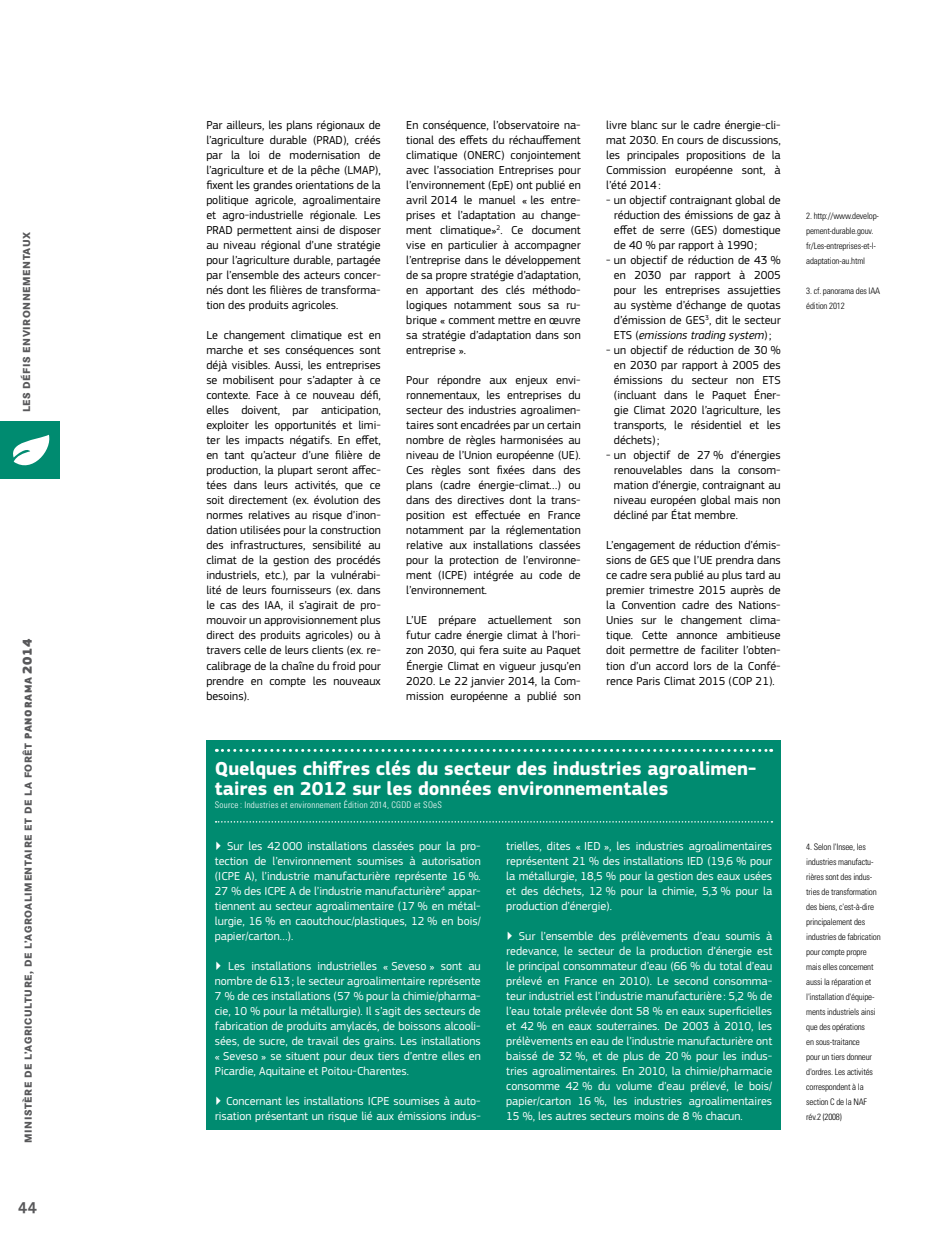
<style>
.page{position:relative;width:936px;height:1234px;background:#fff}
.page>*{position:absolute;margin:0;border:0;box-sizing:border-box;transform-origin:0 0}
.t1{font:700 19.5px/19.5px "PF Square Sans Pro";color:#fff}
.t2{font:700 16.5px "Corporate S";color:#58585a}
.t3{font:12px/15px "PF Square Sans Pro";color:#000;text-align:justify}
.t4{font:12px/15px "PF Square Sans Pro";color:#fff;text-align:justify}
.t5{font:800 10.5px "Corporate S";letter-spacing:.06em;color:#58585a}
.t6{font:300 condensed 9px/15px "Univers";letter-spacing:-.02em;color:#000}
.t7{font:300 condensed 9px "Univers";letter-spacing:.025em;color:#fff}
.s1{font-family:"PF Square Sans Pro";font-weight:900}
.s2{font-family:"PF Square Sans Pro";font-weight:900;font-size:13.5px}
.s3{font-style:italic}
</style>
<div class="page">
<div style="left:0;top:421px;width:60px;height:57px;background:#008b70"></div>
<svg style="left:13px;top:434px;width:37px;height:32px"></svg>
<div style="left:206px;top:740px;width:574px;height:389px;background:#008b70"></div>
<svg style="left:216px;top:748px;width:555px;height:3px"></svg>
<svg style="left:215px;top:821px;width:557px;height:1px"></svg>
<p class="t5" style="left:20px;top:412px;width:182px;rotate:-90deg">les défis environnementaux</p>
<p class="t5" style="left:22px;top:1142px;width:506px;rotate:-90deg">ministère de l’agriculture, de l’agroalimentaire et de la forêt <span class="s1">panorama</span> <span class="s2">2014</span></p>
<h2 class="t2" style="left:18px;top:1197px;width:20px">44</h2>
<p class="t3" style="left:206px;top:118px;width:176px">Par ailleurs, les plans régionaux de l’agriculture durable (PRAD), créés par la loi de modernisation de l’agriculture et de la pêche (LMAP), fixent les grandes orientations de la politique agricole, agroalimentaire et agro-industrielle régionale. Les PRAD permettent ainsi de disposer au niveau régional d’une stratégie pour l’agriculture durable, partagée par l’ensemble des acteurs concer&shy;nés dont les filières de transforma&shy;tion des produits agricoles.</p>
<p class="t3" style="left:206px;top:328px;width:176px">Le changement climatique est en marche et ses conséquences sont déjà visibles. Aussi, les entreprises se mobilisent pour s’adapter à ce contexte. Face à ce nouveau défi, elles doivent, par anticipation, exploiter les opportunités et limi&shy;ter les impacts négatifs. En effet, en tant qu’acteur d’une filière de production, la plupart seront affec&shy;tées dans leurs activités, que ce soit directement (ex. évolution des normes relatives au risque d’inon&shy;dation utilisées pour la construction des infrastructures, sensibilité au climat de la gestion des procédés industriels, etc.), par la vulnérabi&shy;lité de leurs fournisseurs (ex. dans le cas des IAA, il s’agirait de pro&shy;mouvoir un approvisionnement plus direct des produits agricoles) ou à travers celle de leurs clients (ex. re&shy;calibrage de la chaîne du froid pour prendre en compte les nouveaux besoins).</p>
<p class="t3" style="left:406px;top:118px;width:176px">En conséquence, l’observatoire na&shy;tional des effets du réchauffement climatique (ONERC) conjointement avec l’association Entreprises pour l’environnement (EpE) ont publié en avril 2014 le manuel « les entre&shy;prises et l’adaptation au change&shy;ment climatique»<sup>2</sup>. Ce document vise en particulier à accompagner l’entreprise dans le développement de sa propre stratégie d’adaptation, en apportant des clés méthodo&shy;logiques notamment sous sa ru&shy;brique « comment mettre en œuvre sa stratégie d’adaptation dans son entreprise ».</p>
<p class="t3" style="left:406px;top:373px;width:176px">Pour répondre aux enjeux envi&shy;ronnementaux, les entreprises du secteur des industries agroalimen&shy;taires sont encadrées par un certain nombre de règles harmonisées au niveau de l’Union européenne (UE).<br>Ces règles sont fixées dans des plans (cadre énergie-climat…) ou dans des directives dont la trans&shy;position est effectuée en France notamment par la réglementation relative aux installations classées pour la protection de l’environne&shy;ment (ICPE) intégrée au code de l’environnement.</p>
<p class="t3" style="left:406px;top:613px;width:176px">L’UE prépare actuellement son futur cadre énergie climat à l’hori&shy;zon 2030, qui fera suite au Paquet énergie Climat en vigueur jusqu’en 2020. Le 22 janvier 2014, la Com&shy;mission européenne a publié son</p>
<p class="t3" style="left:606px;top:118px;width:176px">livre blanc sur le cadre énergie-cli&shy;mat 2030. En cours de discussions, les principales propositions de la Commission européenne sont, à l’été 2014:</p>
<p class="t3" style="left:614px;top:193px;width:168px;text-indent:-8px">- un objectif contraignant global de réduction des émissions de gaz à effet de serre (GES) domestique de 40 % par rapport à 1990;</p>
<p class="t3" style="left:614px;top:253px;width:168px;text-indent:-8px">- un objectif de réduction de 43 % en 2030 par rapport à 2005 pour les entreprises assujetties au système d’échange de quotas d’émission de GES<sup>3</sup>, dit le secteur ETS (<span class="s3">emissions trading system</span>);</p>
<p class="t3" style="left:614px;top:343px;width:168px;text-indent:-8px">- un objectif de réduction de 30 % en 2030 par rapport à 2005 des émissions du secteur non ETS (incluant dans le Paquet Éner&shy;gie Climat 2020 l’agriculture, les transports, le résidentiel et les déchets);</p>
<p class="t3" style="left:614px;top:448px;width:168px;text-indent:-8px">- un objectif de 27 % d’énergies renouvelables dans la consom&shy;mation d’énergie, contraignant au niveau européen global mais non décliné par état membre.</p>
<p class="t3" style="left:606px;top:538px;width:176px">L’engagement de réduction d’émis&shy;sions de GES que l’UE prendra dans ce cadre sera publié au plus tard au premier trimestre 2015 auprès de la Convention cadre des Nations-Unies sur le changement clima&shy;tique. Cette annonce ambitieuse doit permettre de faciliter l’obten&shy;tion d’un accord lors de la Confé&shy;rence Paris Climat 2015 (COP 21).</p>
<h1 class="t1" style="left:215px;top:759px;width:543px">Quelques chiffres clés du secteur des industries agroalimen&shy;taires en 2012 sur les données environnementales</h1>
<p class="t7" style="left:215px;top:799px;width:228px">Source : Industries et environnement Édition 2014, CGDD et SOeS</p>
<p class="t4" style="left:215px;top:838px;width:267px">▶ Sur les 42000 installations classées pour la pro&shy;tection de l’environnement soumises à autorisation (ICPE A), l’industrie manufacturière représente 16 %.<br>27 % des ICPE A de l’industrie manufacturière<sup>4</sup> appar&shy;tiennent au secteur agroalimentaire (17 % en métal&shy;lurgie, 16 % en caoutchouc/plastiques, 12 % en bois/ papier/carton…).</p>
<p class="t4" style="left:215px;top:958px;width:267px">▶ Les installations industrielles « Seveso » sont au nombre de 613; le secteur agroalimentaire représente 7 % de ces installations (57 % pour la chimie/pharma&shy;cie, 10 % pour la métallurgie). Il s’agit des secteurs de fabrication de produits amylacés, de boissons alcooli&shy;sées, de sucre, de travail des grains. Les installations « Seveso » se situent pour deux tiers d’entre elles en Picardie, Aquitaine et Poitou-Charentes.</p>
<p class="t4" style="left:215px;top:1093px;width:267px">▶ Concernant les installations ICPE soumises à auto&shy;risation présentant un risque lié aux émissions indus-</p>
<p class="t4" style="left:506px;top:838px;width:267px">trielles, dites « IED », les industries agroalimentaires représentent 21 % des installations IED (19,6 % pour la métallurgie, 18,5 % pour la gestion des eaux usées et des déchets, 12 % pour la chimie, 5,3 % pour la production d’énergie).</p>
<p class="t4" style="left:506px;top:928px;width:267px">▶ Sur l’ensemble des prélèvements d’eau soumis à redevance, le secteur de la production d’énergie est le principal consommateur d’eau (66 % du total d’eau prélevé en France en 2010). Le second consomma&shy;teur industriel est l’industrie manufacturière : 5,2 % de l’eau totale prélevée dont 58 % en eaux superficielles et 42 % en eaux souterraines. De 2003 à 2010, les prélèvements en eau de l’industrie manufacturière ont baissé de 32 %, et de plus de 20 % pour les indus&shy;tries agroalimentaires. En 2010, la chimie/pharmacie consomme 42 % du volume d’eau prélevé, le bois/ papier/carton 16 %, les industries agroalimentaires 15 %, les autres secteurs moins de 8 % chacun.</p>
<p class="t6" style="left:806px;top:208px;width:74px">2. http://www.develop&shy;pement-durable.gouv. fr/Les-entreprises-et-l&shy;adaptation-au.html</p>
<p class="t6" style="left:806px;top:283px;width:76px">3. cf. panorama des IAA édition 2012</p>
<p class="t6" style="left:806px;top:838px;width:76px">4. Selon l'Insee, les industries manufactu&shy;rières sont des indus&shy;tries de transformation des biens, c'est-à-dire principalement des industries de fabrication pour compte propre mais elles concernent aussi la réparation et l'installation d'équipe&shy;ments industriels ainsi que des opérations<br>en sous-traitance<br>pour un tiers donneur d'ordres. Les activités correspondent à la section C de la NAF rév.2 (2008)</p>
</div>
